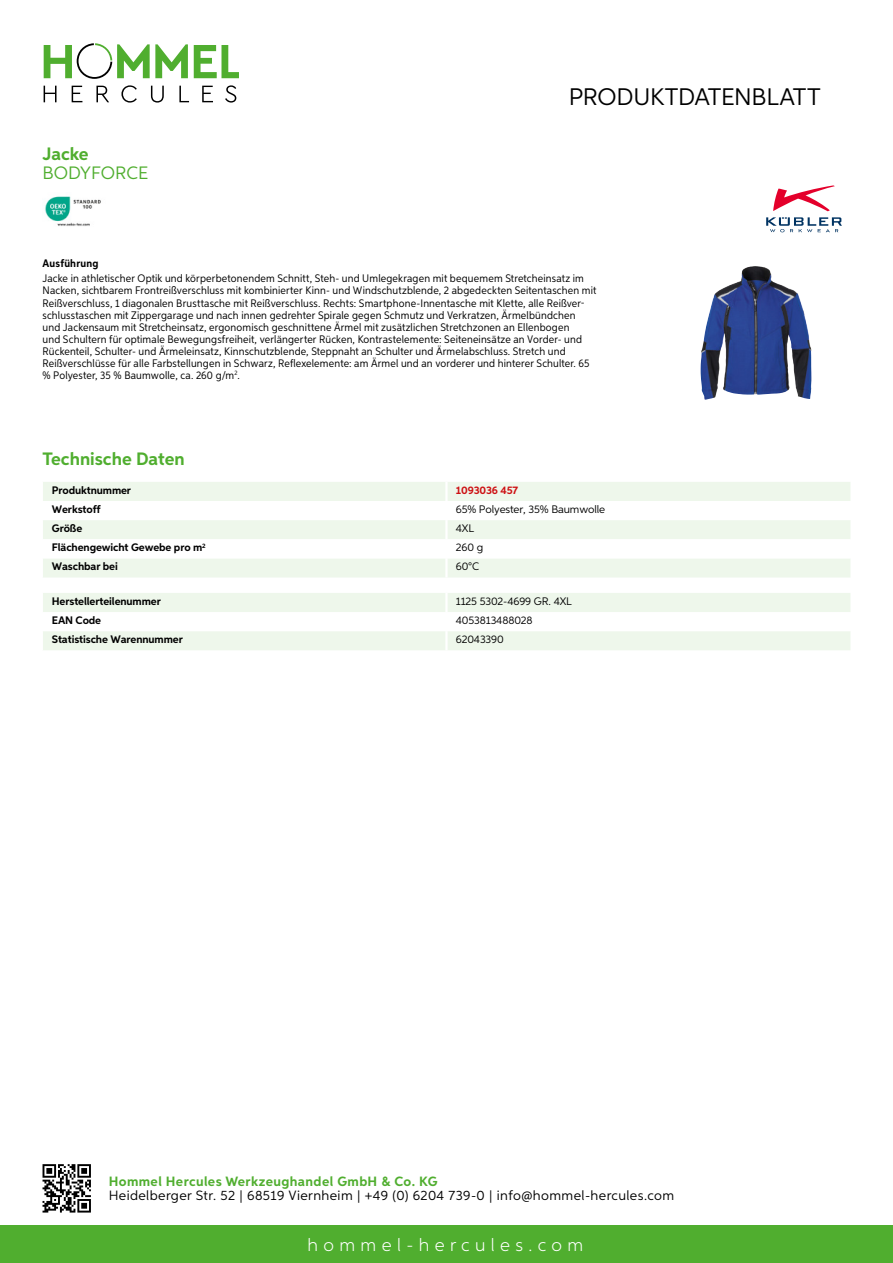
<style>
.page{position:relative;width:893px;height:1263px;background:#fff}
.page>*{position:absolute;margin:0;border:0;box-sizing:border-box;transform-origin:0 0}
.t1{font:24px "Aspira";letter-spacing:-.01em;color:#000}
.t2{font:700 18px "Aspira";color:#50ae2f}
.t3{font:300 18px "Aspira";letter-spacing:.3em;color:#fff}
.t4{font:18px "Aspira";color:#50ae2f}
.t5{font:13.5px "Aspira";letter-spacing:.03em;color:#000}
.t6{font:700 13.5px "Aspira";letter-spacing:.03em;color:#50ae2f}
.t7{font:10.95px/12px "Aspira Nar";letter-spacing:.015em;color:#000}
.t8{font:700 10.95px "Aspira";letter-spacing:-.01em;color:#000}
.t9{font:10.95px "Aspira";letter-spacing:-.01em;color:#000}
.t10{font:700 10.95px "Aspira";letter-spacing:-.01em;color:#cd1013}
.t11{font:700 10.95px "Aspira Nar";letter-spacing:.02em;color:#000}
</style>
<div class="page">
<div style="left:0;top:1226px;width:893px;height:37px;background:#50ae2f"></div>
<svg style="left:43px;top:1164px;width:48px;height:48px"></svg>
<svg style="left:194px;top:45px;width:45px;height:33px"></svg>
<svg style="left:44px;top:43px;width:144px;height:36px"></svg>
<svg style="left:44px;top:86px;width:13px;height:16px"></svg>
<svg style="left:72px;top:86px;width:10px;height:16px"></svg>
<svg style="left:96px;top:86px;width:13px;height:16px"></svg>
<svg style="left:121px;top:85px;width:16px;height:18px"></svg>
<svg style="left:151px;top:86px;width:13px;height:17px"></svg>
<svg style="left:179px;top:86px;width:10px;height:16px"></svg>
<svg style="left:202px;top:86px;width:11px;height:16px"></svg>
<svg style="left:225px;top:85px;width:11px;height:18px"></svg>
<div style="left:43px;top:482px;width:807px;height:95px;background:#eef7eb"></div>
<svg style="left:43px;top:501px;width:807px;height:57px"></svg>
<hr style="left:445px;top:482px;width:3px;height:19px;background:#fff">
<hr style="left:445px;top:501px;width:3px;height:19px;background:#fff">
<hr style="left:445px;top:520px;width:3px;height:19px;background:#fff">
<hr style="left:445px;top:539px;width:3px;height:19px;background:#fff">
<hr style="left:445px;top:558px;width:3px;height:19px;background:#fff">
<svg style="left:43px;top:593px;width:807px;height:57px"></svg>
<hr style="left:445px;top:631px;width:3px;height:19px;background:#fff">
<img style="left:45px;top:196px;width:56px;height:30px">
<img style="left:700px;top:266px;width:73px;height:134px">
<svg style="left:773px;top:185px;width:62px;height:26px"></svg>
<svg style="left:766px;top:217px;width:76px;height:15px"></svg>
<h2 class="t2" style="left:43px;top:142px;width:48px">Jacke</h2>
<h2 class="t4" style="left:43px;top:162px;width:13px">BOD</h2>
<h2 class="t4" style="left:80px;top:162px;width:67px">YFORCE</h2>
<h1 class="t1" style="left:569px;top:82px;width:253px">Produktdatenblatt</h1>
<p class="t11" style="left:43px;top:257px;width:58px">Ausführung</p>
<p class="t7" style="left:43px;top:273px;width:556px">Jacke in athletischer Optik und körperbetonendem Schnitt, Steh- und Umlegekragen mit bequemem Stretcheinsatz im Nacken, sichtbarem Frontreißverschluss mit kombinierter Kinn- und Windschutzblende, 2 abgedeckten Seitentaschen mit Reißverschluss, 1 diagonalen Brusttasche mit Reißverschluss. Rechts: Smartphone-Innentasche mit Klette, alle Reißver&shy;schlusstaschen mit Zippergarage und nach innen gedrehter Spirale gegen Schmutz und Verkratzen, Ärmelbündchen<br>und Jackensaum mit Stretcheinsatz, ergonomisch geschnittene Ärmel mit zusätzlichen Stretchzonen an Ellenbogen<br>und Schultern für optimale Bewegungsfreiheit, verlängerter Rücken, Kontrastelemente: Seiteneinsätze an Vorder- und Rückenteil, Schulter- und Ärmeleinsatz, Kinnschutzblende, Steppnaht an Schulter und Ärmelabschluss. Stretch und Reißverschlüsse für alle Farbstellungen in Schwarz, Reflexelemente: am Ärmel und an vorderer und hinterer Schulter. 65 % Polyester, 35 % Baumwolle, ca. 260 g/m<sup>2</sup>.</p>
<h2 class="t2" style="left:43px;top:448px;width:144px">Technische Daten</h2>
<p class="t8" style="left:52px;top:483px;width:81px">Produktnummer</p>
<p class="t10" style="left:456px;top:483px;width:64px">1093036 457</p>
<p class="t8" style="left:52px;top:502px;width:50px">Werkstoff</p>
<p class="t9" style="left:456px;top:502px;width:151px">65% Polyester, 35% Baumwolle</p>
<p class="t8" style="left:52px;top:521px;width:32px">Größe</p>
<p class="t9" style="left:456px;top:522px;width:19px">4XL</p>
<p class="t8" style="left:52px;top:541px;width:155px">Flächengewicht Gewebe pro m<sup>2</sup></p>
<p class="t9" style="left:456px;top:541px;width:29px">260 g</p>
<p class="t8" style="left:52px;top:560px;width:68px">Waschbar bei</p>
<p class="t9" style="left:456px;top:560px;width:25px">60°C</p>
<p class="t8" style="left:52px;top:594px;width:111px">Herstellerteilenummer</p>
<p class="t9" style="left:456px;top:594px;width:116px">1125 5302-4699 GR. 4XL</p>
<p class="t8" style="left:52px;top:613px;width:51px">EAN Code</p>
<p class="t9" style="left:456px;top:613px;width:78px">4053813488028</p>
<p class="t8" style="left:52px;top:633px;width:132px">Statistische Warennummer</p>
<p class="t9" style="left:456px;top:633px;width:49px">62043390</p>
<p class="t6" style="left:109px;top:1172px;width:330px">Hommel Hercules Werkzeughandel GmbH &amp; Co. KG</p>
<p class="t5" style="left:109px;top:1187px;width:567px">Heidelberger Str. 52 | 68519 Viernheim | +49 (0) 6204 739-0 | info@hommel-hercules.com</p>
<h2 class="t3" style="left:307px;top:1234px;width:277px">hommel-hercules.com</h2>
</div>
